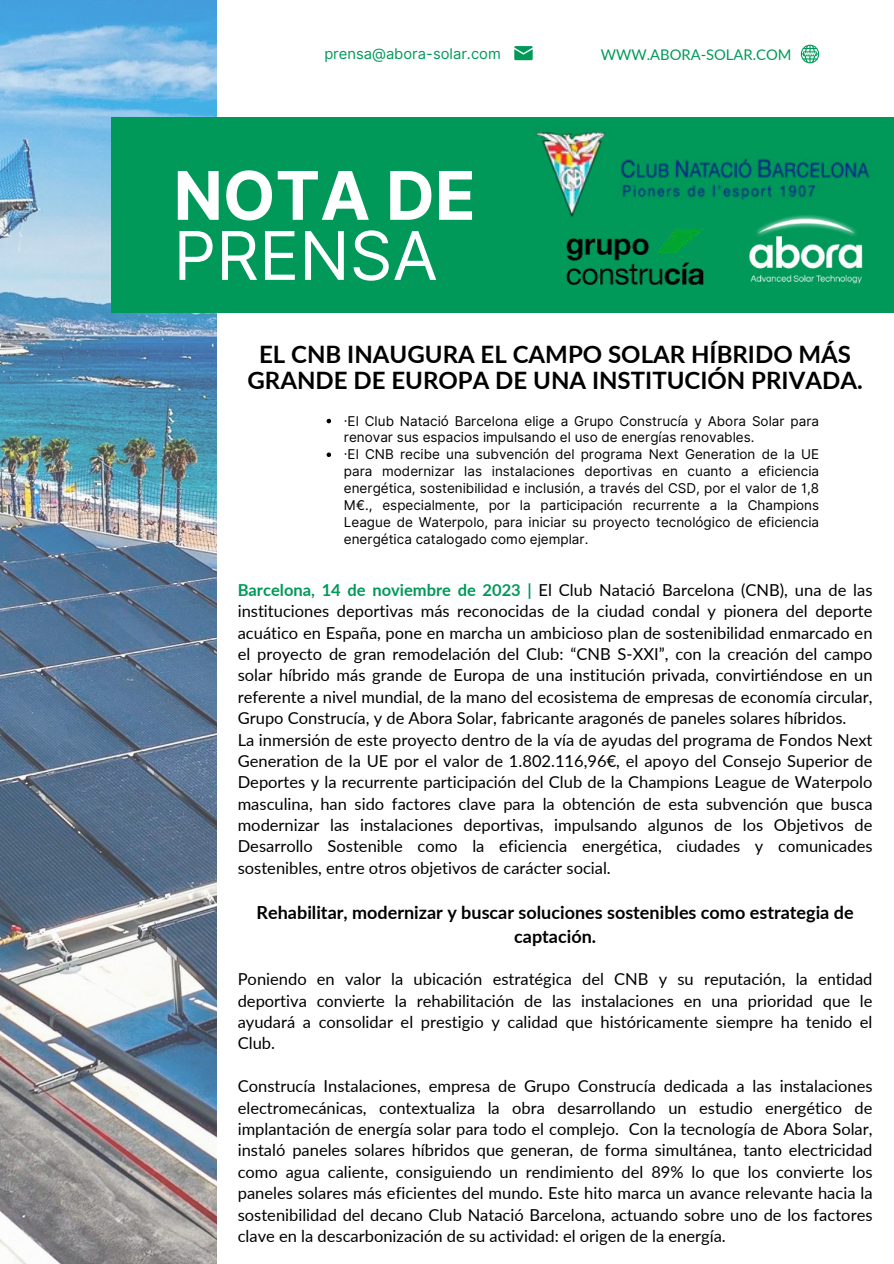
<style>
.page{position:relative;width:894px;height:1264px;background:#fff}
.page>*{position:absolute;margin:0;border:0;box-sizing:border-box;transform-origin:0 0}
.t1{font:700 67.05px "Inter";color:#fff}
.t2{font:67.05px "Inter";color:#fff}
.t3{font:700 24px/25.8px "Lato";color:#000;text-align:center}
.t4{font:700 18px/23.7px "Lato";color:#000;text-align:center}
.t5{font:16.5px/21.3px "Lato";color:#000;text-align:justify}
.t6{font:14.7px "Inter";color:#009959}
.t7{font:14.7px "Lato";color:#009959}
.t8{font:13.5px/16.8px "Inter";color:#000}
.s1{font-weight:700;color:#009959}
</style>
<div class="page">
<img style="left:0;top:0;width:216px;height:1263px">
<div style="left:111px;top:118px;width:782px;height:195px;background:#009959"></div>
<svg style="left:800px;top:45px;width:18px;height:18px"></svg>
<svg style="left:514px;top:46px;width:18px;height:14px"></svg>
<img style="left:749px;top:222px;width:114px;height:62px">
<img style="left:566px;top:229px;width:138px;height:56px">
<img style="left:536px;top:131px;width:337px;height:91px">
<svg style="left:326px;top:419px;width:5px;height:4px"></svg>
<svg style="left:326px;top:452px;width:5px;height:5px"></svg>
<p class="t6" style="left:324px;top:45px;width:178px">prensa@abora-solar.com</p>
<p class="t7" style="left:600px;top:46px;width:192px">WWW.ABORA-SOLAR.COM</p>
<h1 class="t1" style="left:173px;top:155px;width:304px">NOTA DE</h1>
<h1 class="t2" style="left:173px;top:215px;width:266px">PRENSA</h1>
<h2 class="t3" style="left:247px;top:341px;width:616px">EL CNB INAUGURA EL CAMPO SOLAR HÍBRIDO MÁS<br>GRANDE DE EUROPA DE UNA INSTITUCIÓN PRIVADA.</h2>
<p class="t8" style="left:344px;top:412px;width:476px">·El Club Natació Barcelona elige a Grupo Construcía y Abora Solar para renovar sus espacios impulsando el uso de energías renovables.<br>·El CNB recibe una subvención del programa Next Generation de la UE para modernizar las instalaciones deportivas en cuanto a eficiencia energética, sostenibilidad e inclusión, a través del CSD, por el valor de 1,8<br>M€., especialmente, por la participación recurrente a la Champions League de Waterpolo, para iniciar su proyecto tecnológico de eficiencia energética catalogado como ejemplar.</p>
<p class="t5" style="left:238px;top:579px;width:636px;text-align:left"><span class="s1">Barcelona, 14 de noviembre de 2023 |</span> El Club Natació Barcelona (CNB), una de las instituciones deportivas más reconocidas de la ciudad condal y pionera del deporte acuático en España, pone en marcha un ambicioso plan de sostenibilidad enmarcado en el proyecto de gran remodelación del Club: “CNB S-XXI”, con la creación del campo solar híbrido más grande de Europa de una institución privada, convirtiéndose en un referente a nivel mundial, de la mano del ecosistema de empresas de economía circular, Grupo Construcía, y de Abora Solar, fabricante aragonés de paneles solares híbridos.<br>La inmersión de este proyecto dentro de la vía de ayudas del programa de Fondos Next Generation de la UE por el valor de 1.802.116,96€, el apoyo del Consejo Superior de Deportes y la recurrente participación del Club de la Champions League de Waterpolo masculina, han sido factores clave para la obtención de esta subvención que busca modernizar las instalaciones deportivas, impulsando algunos de los Objetivos de Desarrollo Sostenible como la eficiencia energética, ciudades y comunicades sostenibles, entre otros objetivos de carácter social.</p>
<p class="t4" style="left:256px;top:900px;width:598px">Rehabilitar, modernizar y buscar soluciones sostenibles como estrategia de captación.</p>
<p class="t5" style="left:238px;top:968px;width:636px">Poniendo en valor la ubicación estratégica del CNB y su reputación, la entidad deportiva convierte la rehabilitación de las instalaciones en una prioridad que le ayudará a consolidar el prestigio y calidad que históricamente siempre ha tenido el Club.</p>
<p class="t5" style="left:238px;top:1075px;width:636px">Construcía Instalaciones, empresa de Grupo Construcía dedicada a las instalaciones electromecánicas, contextualiza la obra desarrollando un estudio energético de implantación de energía solar para todo el complejo. Con la tecnología de Abora Solar, instaló paneles solares híbridos que generan, de forma simultánea, tanto electricidad como agua caliente, consiguiendo un rendimiento del 89% lo que los convierte los paneles solares más eficientes del mundo. Este hito marca un avance relevante hacia la sostenibilidad del decano Club Natació Barcelona, actuando sobre uno de los factores clave en la descarbonización de su actividad: el origen de la energía.</p>
</div>
